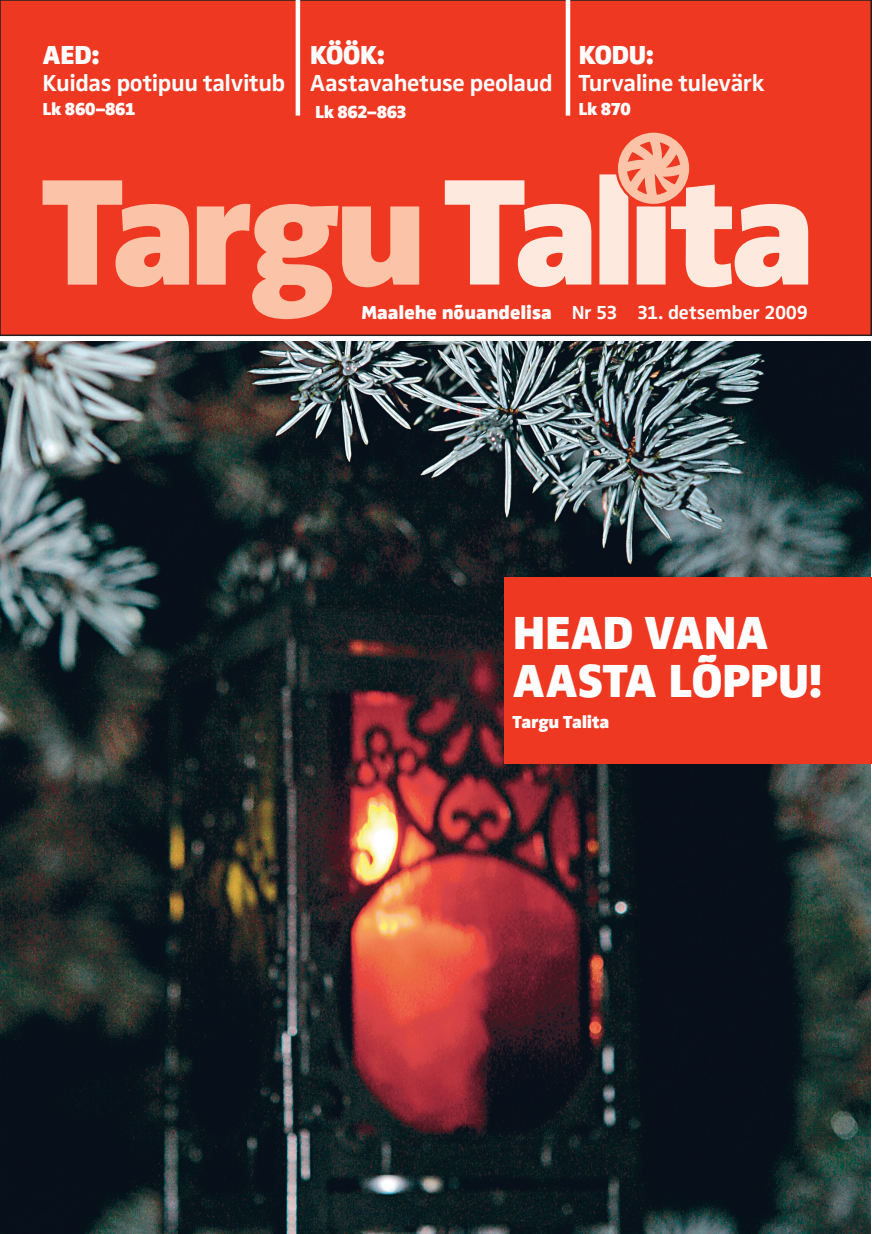
<style>
.page{position:relative;width:872px;height:1234px;background:#fff}
.page>*{position:absolute;margin:0;border:0;box-sizing:border-box;transform-origin:0 0}
.t1{font:900 48px/48px "Zwo Pro";letter-spacing:-.02em;color:#fff}
.t2{font:900 27px "Zwo Pro";letter-spacing:-.025em;color:#fff}
.t3{font:700 24px "Zwo Pro";letter-spacing:-.02em;color:#fff}
.t4{font:700 19.5px "Zwo Pro";letter-spacing:-.015em;color:#fff}
.t5{font:900 18px "Zwo Pro";letter-spacing:-.02em;color:#fff}
.s1{font-weight:900}
</style>
<div class="page">
<div style="left:0;top:0;width:871px;height:335px;background:#ef3822"></div>
<div style="left:0;top:0;width:872px;height:336px;border:2px solid #231f20"></div>
<svg style="left:43px;top:180px;width:376px;height:139px"></svg>
<svg style="left:445px;top:133px;width:363px;height:154px"></svg>
<hr style="left:566px;top:0;width:4px;height:116px;background:#fff">
<hr style="left:296px;top:0;width:4px;height:116px;background:#fff">
<img style="left:0;top:341px;width:870px;height:892px">
<div style="left:504px;top:577px;width:368px;height:186px;background:#ef3822"></div>
<p class="t2" style="left:43px;top:39px;width:58px">AED:</p>
<p class="t3" style="left:43px;top:69px;width:244px">Kuidas potipuu talvitub</p>
<p class="t5" style="left:43px;top:99px;width:95px">Lk 860–861</p>
<p class="t2" style="left:310px;top:39px;width:76px">KÖÖK:</p>
<p class="t3" style="left:310px;top:69px;width:244px">Aastavahetuse peolaud</p>
<p class="t5" style="left:315px;top:102px;width:93px">Lk 862–863</p>
<p class="t2" style="left:578px;top:39px;width:77px">KODU:</p>
<p class="t3" style="left:578px;top:69px;width:187px">Turvaline tulevärk</p>
<p class="t5" style="left:578px;top:99px;width:54px">Lk 870</p>
<p class="t4" style="left:361px;top:301px;width:448px"><span class="s1">Maalehe nõuandelisa</span> Nr 53 31. detsember 2009</p>
<h1 class="t1" style="left:512px;top:609px;width:311px;text-indent:132px">vana aasta lõppu!</h1>
<p class="t5" style="left:512px;top:711px;width:98px">Targu Talita</p>
<h1 class="t1" style="left:512px;top:609px;width:62px">Head</h1>
</div>
